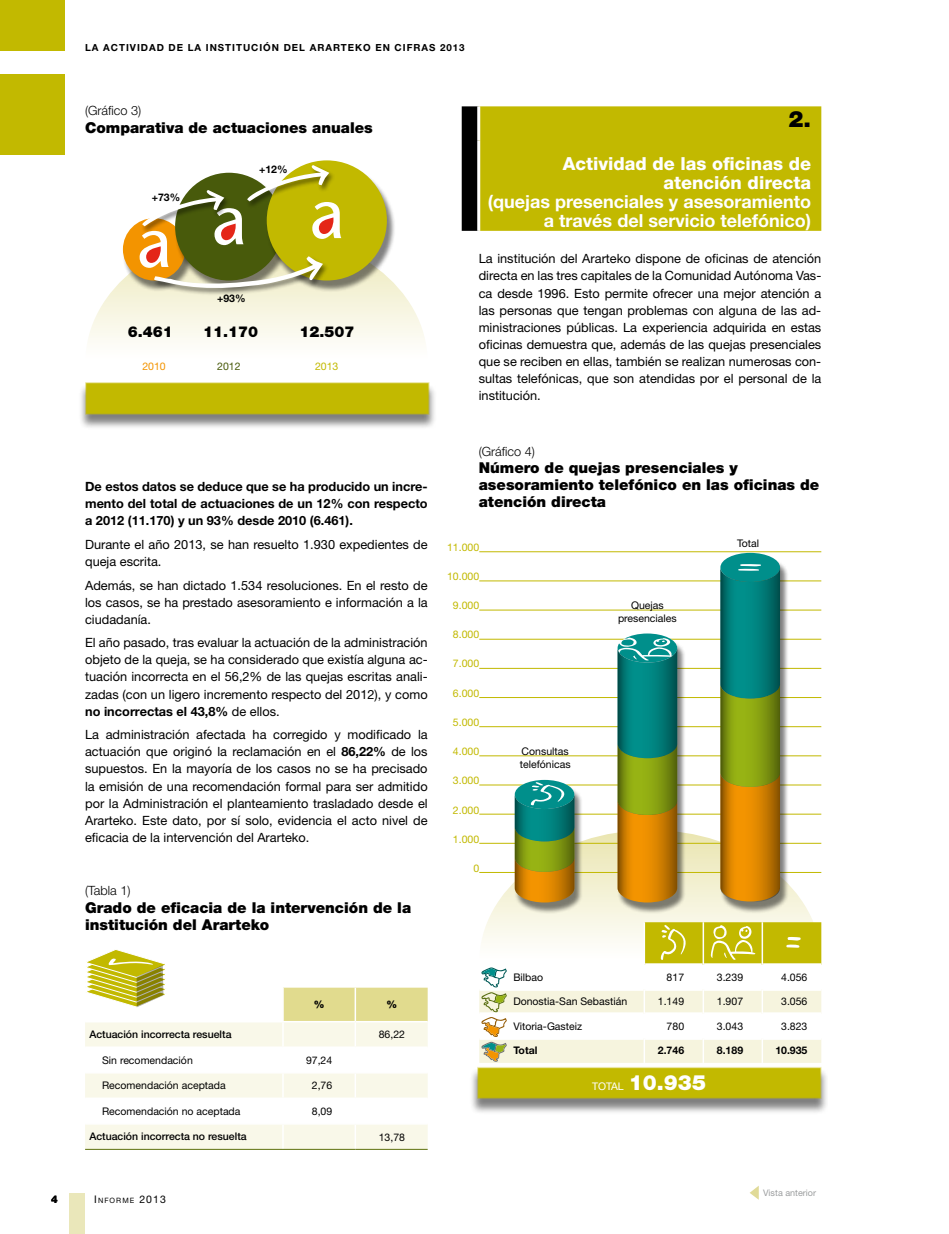
<style>
.page{position:relative;width:949px;height:1234px;background:#fff}
.page>*{position:absolute;margin:0;border:0;box-sizing:border-box;transform-origin:0 0}
.t1{font:900 22.5px "Helvetica Neue LT Std";color:#000}
.t2{font:900 21px "Helvetica Neue LT Std";color:#fff}
.t3{font:700 18px/18.8px "Helvetica Neue LT Std";color:#fff;text-align:right}
.t4{font:800 18px/18.8px "Helvetica Neue LT Std";color:#fff;text-align:right}
.t5{font:900 15px/17.1px "Helvetica Neue LT Std";color:#000}
.t6{font:12.75px/17.1px "Helvetica Neue LT Std";color:#000;text-align:justify}
.t7{font:700 12.75px/17.1px "Helvetica Neue LT Std";color:#000;text-align:justify}
.t8{font:300 12.75px "Helvetica Neue LT Std";color:#000}
.t9{font:10.5px/12.6px "Helvetica Neue LT Std";color:#000}
.t10{font:10.5px "Helvetica Neue LT Std";color:#c2b900}
.t11{font:500 10.5px "Helvetica Neue LT Std";color:#000}
.t12{font:700 10.5px "Helvetica Neue LT Std";color:#000}
.t13{font:10.5px "Helvetica Neue LT Std";color:#f39400}
.t14{font:10.5px "Helvetica Neue LT Std";color:#485a0b}
.t15{font:900 10.5px "Helvetica Neue LT Std";color:#000}
.t16{font:800 10.5px "Helvetica Neue LT Std";color:#000}
.t17{font:700 9.75px "Helvetica Neue LT Std";letter-spacing:.1em;color:#000}
.t18{font:9px "Helvetica Neue LT Std";color:#9c9e9f}
.t19{font:7.35px "Helvetica Neue LT Std";letter-spacing:.145em;color:#000}
.s1{font-weight:700}
.s2{font-size:10.5px}
.s3{font-weight:400;font-size:10.5px}
</style>
<div class="page">
<div style="left:78px;top:383px;width:358px;height:47px;background:#000;opacity:.5"></div>
<div style="left:85px;top:381px;width:344px;height:33px;background:#c2b900"></div>
<div style="left:245px;top:164px;width:90px;height:45px;background:#000;opacity:.5"></div>
<svg style="left:88px;top:165px;width:337px;height:177px"></svg>
<svg style="left:85px;top:950px;width:342px;height:198px"></svg>
<hr style="left:282px;top:987px;width:2px;height:33px;background:#fff">
<hr style="left:354px;top:987px;width:2px;height:33px;background:#fff">
<hr style="left:85px;top:1020px;width:198px;height:2px;background:#fff">
<hr style="left:283px;top:1020px;width:72px;height:2px;background:#fff">
<hr style="left:282px;top:1022px;width:2px;height:24px;background:#fff">
<hr style="left:355px;top:1020px;width:72px;height:2px;background:#fff">
<hr style="left:354px;top:1022px;width:2px;height:24px;background:#fff">
<hr style="left:85px;top:1046px;width:198px;height:1px;background:#fff">
<hr style="left:283px;top:1046px;width:72px;height:1px;background:#fff">
<hr style="left:282px;top:1047px;width:2px;height:24px;background:#fff">
<hr style="left:355px;top:1046px;width:72px;height:1px;background:#fff">
<hr style="left:354px;top:1047px;width:2px;height:24px;background:#fff">
<hr style="left:85px;top:1071px;width:198px;height:2px;background:#fff">
<hr style="left:283px;top:1071px;width:72px;height:2px;background:#fff">
<hr style="left:282px;top:1073px;width:2px;height:24px;background:#fff">
<hr style="left:355px;top:1071px;width:72px;height:2px;background:#fff">
<hr style="left:354px;top:1073px;width:2px;height:24px;background:#fff">
<hr style="left:85px;top:1097px;width:198px;height:1px;background:#fff">
<hr style="left:283px;top:1097px;width:72px;height:1px;background:#fff">
<hr style="left:282px;top:1098px;width:2px;height:24px;background:#fff">
<hr style="left:355px;top:1097px;width:72px;height:1px;background:#fff">
<hr style="left:354px;top:1098px;width:2px;height:24px;background:#fff">
<hr style="left:85px;top:1122px;width:198px;height:2px;background:#fff">
<hr style="left:283px;top:1122px;width:72px;height:2px;background:#fff">
<hr style="left:282px;top:1124px;width:2px;height:24px;background:#fff">
<hr style="left:355px;top:1122px;width:72px;height:2px;background:#fff">
<hr style="left:354px;top:1124px;width:2px;height:24px;background:#fff">
<hr style="left:85px;top:1148px;width:198px;height:1px;background:#5e710d">
<hr style="left:283px;top:1148px;width:72px;height:1px;background:#5e710d">
<hr style="left:355px;top:1148px;width:72px;height:1px;background:#5e710d">
<div style="left:461px;top:106px;width:360px;height:125px;background:#c2b900"></div>
<hr style="left:477px;top:106px;width:3px;height:34px;background:#fff">
<hr style="left:477px;top:140px;width:3px;height:91px;background:#fff">
<div style="left:469px;top:1067px;width:359px;height:47px;background:#000;opacity:.5"></div>
<div style="left:476px;top:1066px;width:345px;height:32px;background:#c2b900"></div>
<hr style="left:479px;top:551px;width:342px;height:1px;background:#c2b900">
<div style="left:720px;top:552px;width:59px;height:30px;background:#008f8b;border-radius:50%"></div>
<svg style="left:479px;top:564px;width:342px;height:498px"></svg>
<div style="left:69px;top:1192px;width:16px;height:41px;background:#eae7ba"></div>
<div style="left:0;top:0;width:65px;height:51px;background:#c2b900"></div>
<div style="left:0;top:74px;width:65px;height:80px;background:#c2b900"></div>
<svg style="left:749px;top:1186px;width:9px;height:13px"></svg>
<p class="t17" style="left:85px;top:41px;width:381px">LA ACTIVIDAD DE LA INSTITUCIÓN DEL ARARTEKO EN CIFRAS 2013</p>
<p class="t8" style="left:85px;top:103px;width:58px">(Gráfico 3)</p>
<p class="t5" style="left:85px;top:119px;width:289px">Comparativa de actuaciones anuales</p>
<p class="t12" style="left:152px;top:190px;width:30px">+73%</p>
<p class="t12" style="left:259px;top:162px;width:30px">+12%</p>
<p class="t5" style="left:128px;top:323px;width:47px">6.461</p>
<p class="t12" style="left:217px;top:291px;width:30px">+93%</p>
<p class="t5" style="left:203px;top:323px;width:57px">11.170</p>
<p class="t5" style="left:299px;top:323px;width:57px">12.507</p>
<p class="t13" style="left:142px;top:359px;width:25px">2010</p>
<p class="t14" style="left:217px;top:359px;width:25px">2012</p>
<p class="t10" style="left:315px;top:359px;width:25px">2013</p>
<h1 class="t1" style="left:788px;top:105px;width:24px">2.</h1>
<h3 class="t4" style="left:562px;top:154px;width:250px">Actividad de las oficinas de atención directa</h3>
<h3 class="t3" style="left:487px;top:191px;width:324px">(quejas presenciales y asesoramiento a través del servicio telefónico)</h3>
<p class="t6" style="left:478px;top:250px;width:344px">La institución del Ararteko dispone de oficinas de atención directa en las tres capitales de la Comunidad Autónoma Vas&shy;ca desde 1996. Esto permite ofrecer una mejor atención a las personas que tengan problemas con alguna de las ad&shy;ministraciones públicas. La experiencia adquirida en estas oficinas demuestra que, además de las quejas presenciales que se reciben en ellas, también se realizan numerosas con&shy;sultas telefónicas, que son atendidas por el personal de la institución.</p>
<p class="t7" style="left:85px;top:477px;width:344px">De estos datos se deduce que se ha producido un incre&shy;mento del total de actuaciones de un 12% con respecto a 2012 (11.170) y un 93% desde 2010 (6.461).</p>
<p class="t6" style="left:85px;top:535px;width:344px">Durante el año 2013, se han resuelto 1.930 expedientes de queja escrita.</p>
<p class="t6" style="left:85px;top:576px;width:344px">Además, se han dictado 1.534 resoluciones. En el resto de los casos, se ha prestado asesoramiento e información a la ciudadanía.</p>
<p class="t6" style="left:85px;top:634px;width:344px">El año pasado, tras evaluar la actuación de la administración objeto de la queja, se ha considerado que existía alguna ac&shy;tuación incorrecta en el 56,2% de las quejas escritas anali&shy;zadas (con un ligero incremento respecto del 2012), y como <span class="s1">no incorrectas el 43,8%</span> de ellos.</p>
<p class="t6" style="left:85px;top:725px;width:344px">La administración afectada ha corregido y modificado la actuación que originó la reclamación en el <span class="s1">86,22%</span> de los supuestos. En la mayoría de los casos no se ha precisado la emisión de una recomendación formal para ser admitido por la Administración el planteamiento trasladado desde el Ararteko. Este dato, por sí solo, evidencia el acto nivel de eficacia de la intervención del Ararteko.</p>
<p class="t8" style="left:85px;top:882px;width:47px">(Tabla 1)</p>
<p class="t5" style="left:85px;top:898px;width:327px">Grado de eficacia de la intervención de la institución del Ararteko</p>
<p class="t15" style="left:314px;top:997px;width:12px">%</p>
<p class="t15" style="left:386px;top:997px;width:12px">%</p>
<p class="t11" style="left:89px;top:1027px;width:144px">Actuación incorrecta resuelta</p>
<p class="t9" style="left:378px;top:1027px;width:28px">86,22</p>
<p class="t9" style="left:102px;top:1053px;width:92px">Sin recomendación</p>
<p class="t9" style="left:306px;top:1053px;width:28px">97,24</p>
<p class="t9" style="left:102px;top:1078px;width:125px">Recomendación aceptada</p>
<p class="t9" style="left:312px;top:1078px;width:22px">2,76</p>
<p class="t9" style="left:102px;top:1104px;width:140px">Recomendación no aceptada</p>
<p class="t9" style="left:312px;top:1104px;width:22px">8,09</p>
<p class="t11" style="left:89px;top:1130px;width:159px">Actuación incorrecta no resuelta</p>
<p class="t9" style="left:378px;top:1130px;width:28px">13,78</p>
<p class="t16" style="left:51px;top:1192px;width:8px">4</p>
<p class="t19" style="left:94px;top:1195px;width:73px"><span class="s2">I</span>NFORME <span class="s2">2013</span></p>
<p class="t8" style="left:478px;top:443px;width:58px">(Gráfico 4)</p>
<p class="t5" style="left:478px;top:459px;width:342px">Número de quejas presenciales y asesoramiento telefónico en las oficinas de atención directa</p>
<p class="t10" style="left:447px;top:540px;width:34px">11.000</p>
<p class="t10" style="left:447px;top:569px;width:34px">10.000</p>
<p class="t10" style="left:453px;top:598px;width:28px">9.000</p>
<p class="t10" style="left:453px;top:628px;width:28px">8.000</p>
<p class="t10" style="left:453px;top:657px;width:28px">7.000</p>
<p class="t10" style="left:453px;top:686px;width:28px">6.000</p>
<p class="t10" style="left:453px;top:715px;width:28px">5.000</p>
<p class="t10" style="left:453px;top:744px;width:28px">4.000</p>
<p class="t10" style="left:453px;top:774px;width:28px">3.000</p>
<p class="t10" style="left:453px;top:803px;width:28px">2.000</p>
<p class="t10" style="left:453px;top:832px;width:28px">1.000</p>
<p class="t10" style="left:473px;top:861px;width:7px">0</p>
<p class="t9" style="left:519px;top:744px;width:52px">Consultas telefónicas</p>
<p class="t9" style="left:617px;top:599px;width:60px;text-align:center">Quejas presenciales</p>
<p class="t9" style="left:736px;top:536px;width:24px">Total</p>
<p class="t9" style="left:513px;top:970px;width:31px">Bilbao</p>
<p class="t9" style="left:666px;top:970px;width:19px">817</p>
<p class="t9" style="left:716px;top:970px;width:28px">3.239</p>
<p class="t9" style="left:781px;top:970px;width:28px">4.056</p>
<p class="t9" style="left:513px;top:994px;width:115px">Donostia-San Sebastián</p>
<p class="t9" style="left:657px;top:994px;width:28px">1.149</p>
<p class="t9" style="left:716px;top:994px;width:28px">1.907</p>
<p class="t9" style="left:781px;top:994px;width:28px">3.056</p>
<p class="t9" style="left:513px;top:1019px;width:70px">Vitoria-Gasteiz</p>
<p class="t9" style="left:666px;top:1019px;width:19px">780</p>
<p class="t9" style="left:716px;top:1019px;width:28px">3.043</p>
<p class="t9" style="left:781px;top:1019px;width:28px">3.823</p>
<p class="t12" style="left:513px;top:1043px;width:26px">Total</p>
<p class="t12" style="left:657px;top:1043px;width:28px">2.746</p>
<p class="t12" style="left:716px;top:1043px;width:28px">8.189</p>
<p class="t12" style="left:775px;top:1043px;width:34px">10.935</p>
<h2 class="t2" style="left:592px;top:1070px;width:115px"><span class="s3">TOTAL</span> 10.935</h2>
<p class="t18" style="left:763px;top:1187px;width:54px">Vista anterior</p>
</div>
